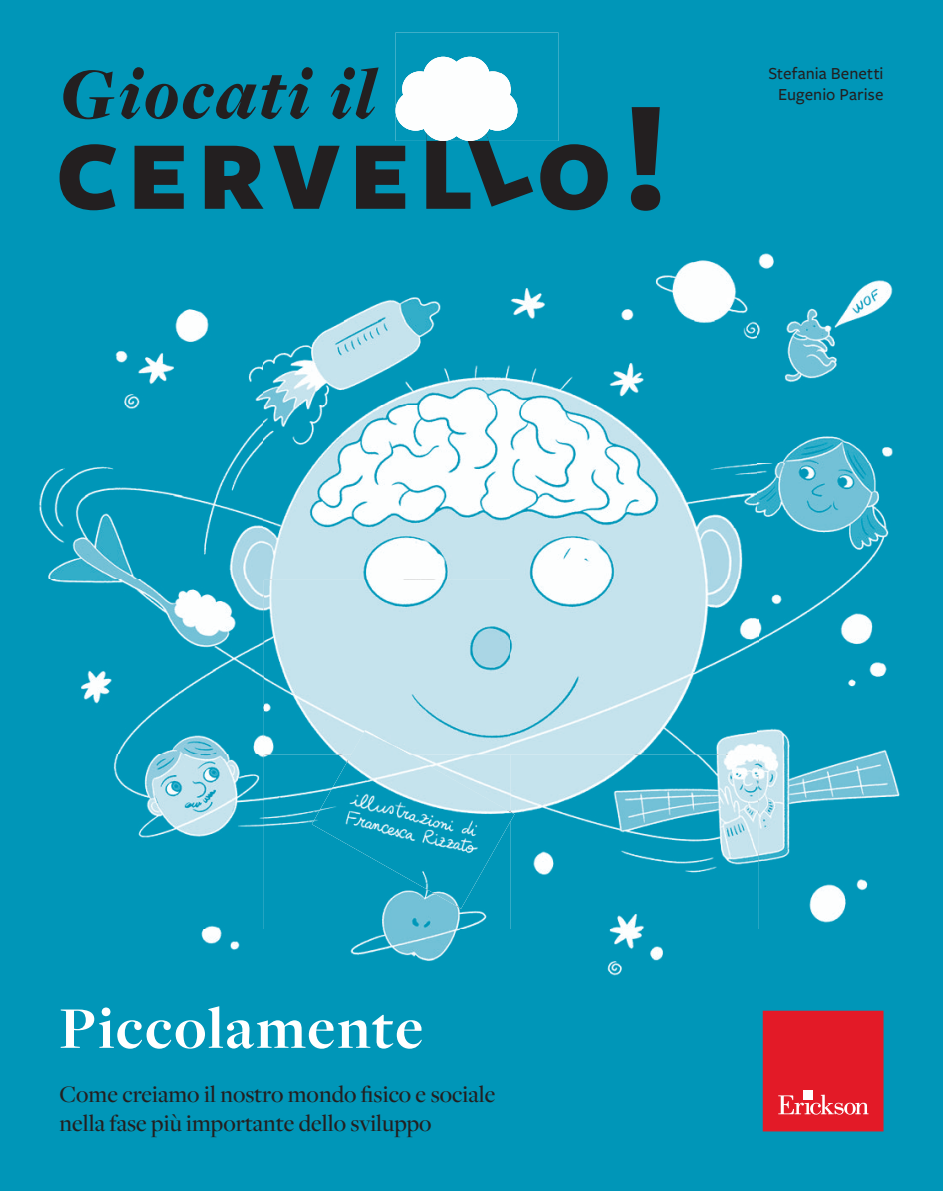
<style>
.page{position:relative;width:943px;height:1191px;background:#0096b8}
.page>*{position:absolute;margin:0;border:0;box-sizing:border-box;transform-origin:0 0}
.t1{font:700 61.25px "Freight Disp Pro";letter-spacing:.03em;color:#fff}
.t2{font:500 24.5px/29.4px "Freight Disp Pro";color:#231f20}
.t3{font:500 17.5px/21px "Freight Sans Pro";letter-spacing:.005em;color:#231f20;text-align:center}
</style>
<div class="page">
<svg style="left:60px;top:107px;width:600px;height:104px"></svg>
<svg style="left:63px;top:67px;width:315px;height:52px"></svg>
<div style="left:762px;top:1010px;width:121px;height:121px;background:#e31a27"></div>
<div style="left:802px;top:1089px;width:10px;height:10px;background:#fff"></div>
<img style="left:395px;top:32px;width:163px;height:109px">
<img style="left:395px;top:57px;width:122px;height:84px">
<img style="left:39px;top:309px;width:225px;height:620px">
<img style="left:264px;top:253px;width:629px;height:676px">
<img style="left:757px;top:463px;width:143px;height:466px">
<img style="left:201px;top:929px;width:462px;height:47px">
<img style="left:312px;top:730px;width:202px;height:178px">
<p class="t3" style="left:768px;top:62px;width:117px">Stefania Benetti<br>Eugenio Parise</p>
<h1 class="t1" style="left:60px;top:987px;width:365px">Piccolamente</h1>
<p class="t2" style="left:60px;top:1078px;width:437px">Come creiamo il nostro mondo fisico e sociale nella fase più importante dello sviluppo</p>
</div>
